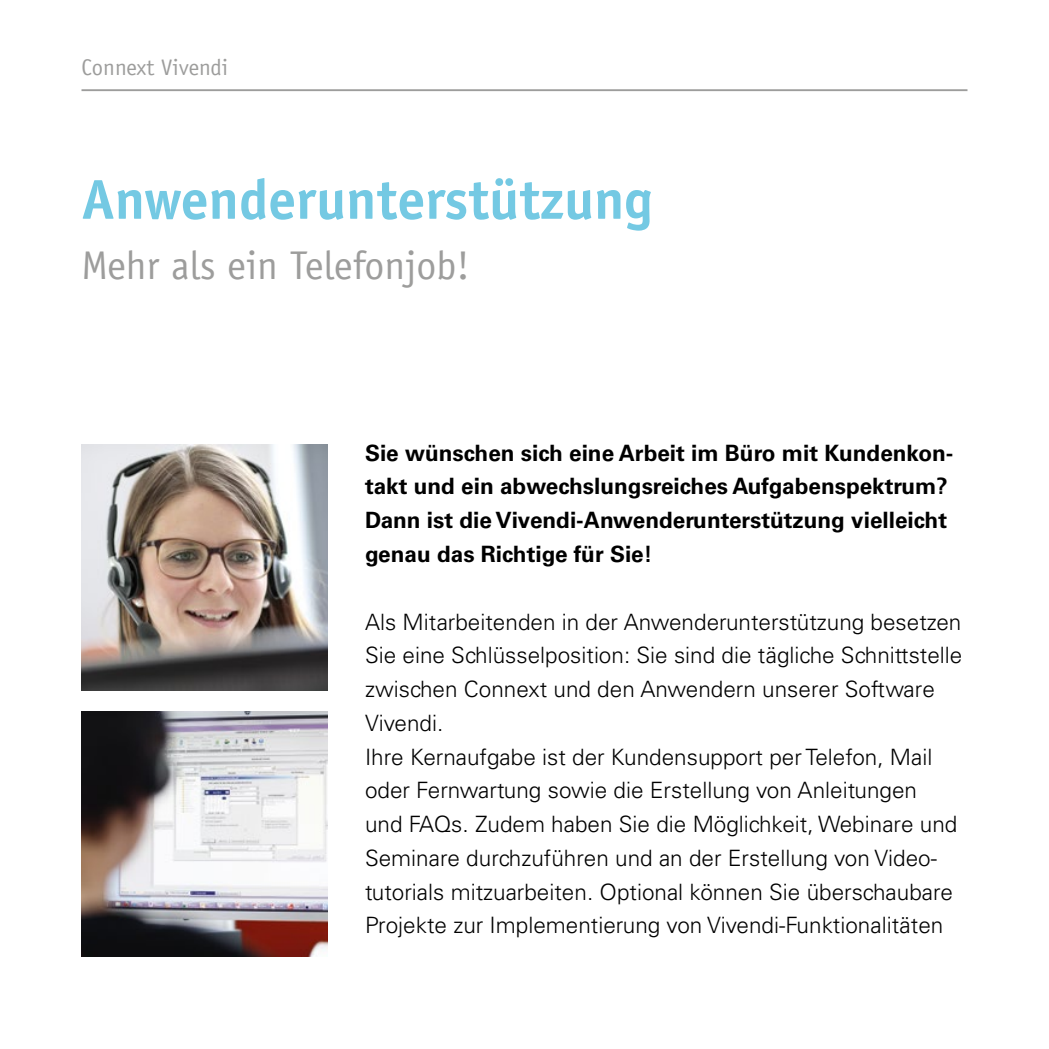
<style>
.page{position:relative;width:1049px;height:1049px;background:#fff}
.page>*{position:absolute;margin:0;border:0;box-sizing:border-box;transform-origin:0 0}
.t1{font:700 56.25px "Officina Sans";color:#74c9e3}
.t2{font:40px "Officina Sans";color:#9d9d9c}
.t3{font:22.75px "Officina Sans";color:#9d9d9c}
.t4{font:300 22.5px/33.8px "Univers LT Std";color:#000}
.t5{font:700 22.5px/33.8px "Univers LT Std";color:#000}
</style>
<div class="page">
<img style="left:81px;top:711px;width:246px;height:246px">
<hr style="left:81px;top:89px;width:886px;height:2px;background:#9d9d9c">
<img style="left:81px;top:444px;width:246px;height:246px">
<p class="t3" style="left:81px;top:54px;width:148px">Connext Vivendi</p>
<h1 class="t1" style="left:81px;top:164px;width:572px">Anwenderunterstützung</h1>
<h2 class="t2" style="left:81px;top:242px;width:390px">Mehr als ein Telefonjob!</h2>
<p class="t5" style="left:365px;top:436px;width:590px">Sie wünschen sich eine Arbeit im Büro mit Kundenkon&shy;takt und ein abwechslungsreiches Aufgabenspektrum?<br>Dann ist die Vivendi-Anwenderunterstützung vielleicht genau das Richtige für Sie!</p>
<p class="t4" style="left:365px;top:605px;width:599px">Als Mitarbeitenden in der Anwenderunterstützung besetzen Sie eine Schlüsselposition: Sie sind die tägliche Schnittstelle zwischen Connext und den Anwendern unserer Software Vivendi.<br>Ihre Kernaufgabe ist der Kundensupport per Telefon, Mail oder Fernwartung sowie die Erstellung von Anleitungen<br>und FAQs. Zudem haben Sie die Möglichkeit, Webinare und Seminare durchzuführen und an der Erstellung von Video&shy;tutorials mitzuarbeiten. Optional können Sie überschaubare Projekte zur Implementierung von Vivendi-Funktionalitäten</p>
</div>
